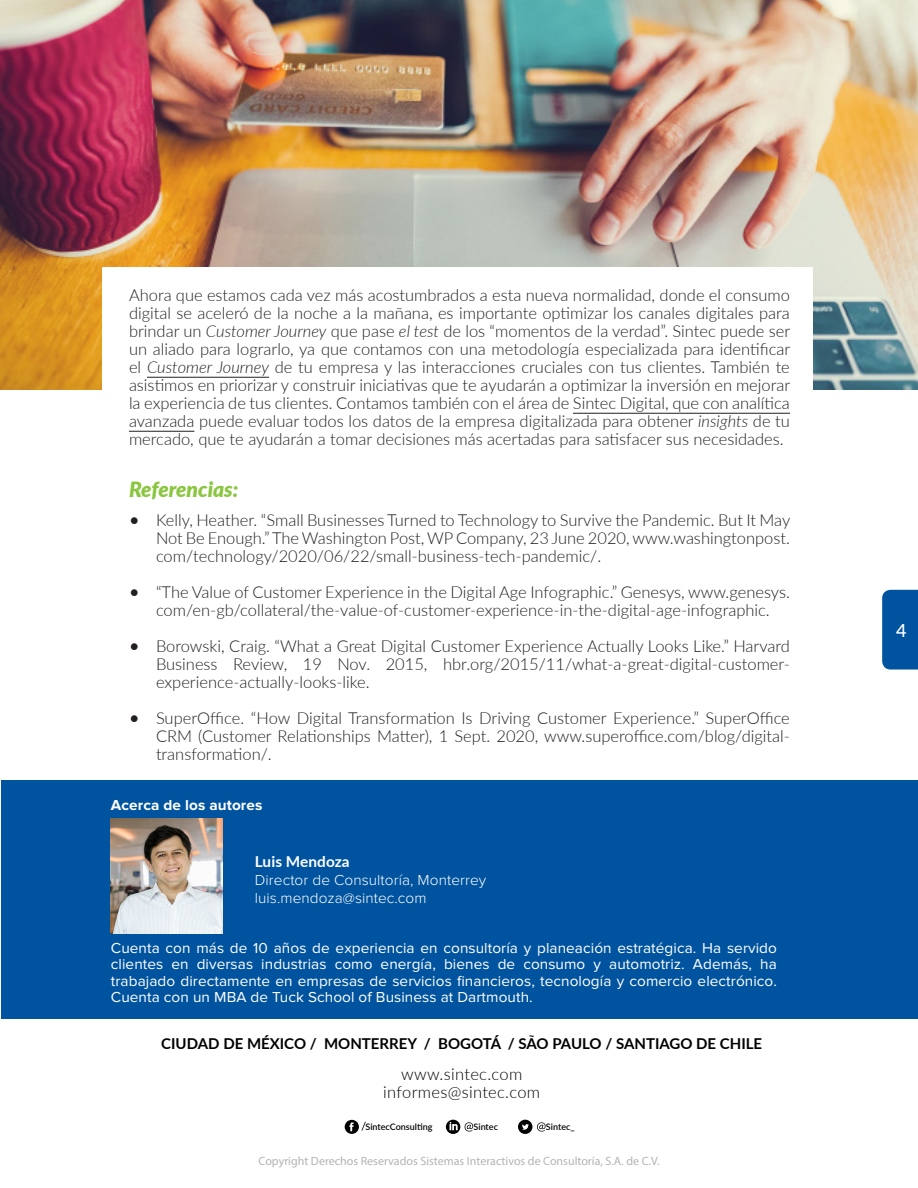
<style>
.page{position:relative;width:918px;height:1188px;background:#fff}
.page>*{position:absolute;margin:0;border:0;box-sizing:border-box;transform-origin:0 0}
.t1{font:italic 900 21px "Lato";color:#8bc640}
.t2{font:500 18px "Lato";color:#fff}
.t3{font:300 16.5px/18px "Lato";color:#231f20;text-align:justify}
.t4{font:300 16.5px/18px "Lato";letter-spacing:.02em;color:#000;text-align:center}
.t5{font:15px/16.5px "Proxima Nova";letter-spacing:.005em;color:#fff;text-align:justify}
.t6{font:300 15px/18px "Proxima Nova";letter-spacing:.005em;color:#fff}
.t7{font:700 15px "Lato";color:#000}
.t8{font:700 15px "Proxima Nova";letter-spacing:.005em;color:#fff}
.t9{font:12px "Myriad Pro";color:#b2b4b3}
.t10{font:600 9px "Lato";color:#000}
.s1{font-style:italic}
.s2{font-weight:400;font-size:18px}
.s3{font-family:"Lato";font-weight:700}
</style>
<div class="page">
<div style="left:882px;top:590px;width:36px;height:80px;background:#00549f"></div>
<div style="left:1px;top:780px;width:916px;height:238px;background:#00549f"></div>
<img style="left:111px;top:818px;width:112px;height:115px">
<img style="left:1px;top:0;width:917px;height:390px">
<div style="left:102px;top:267px;width:711px;height:171px;background:#fff"></div>
<svg style="left:345px;top:1120px;width:21px;height:14px"></svg>
<svg style="left:518px;top:1120px;width:28px;height:14px"></svg>
<svg style="left:446px;top:1120px;width:27px;height:14px"></svg>
<hr style="left:147px;top:377px;width:122px;height:1px;background:#231f20">
<hr style="left:573px;top:413px;width:217px;height:1px;background:#231f20">
<hr style="left:129px;top:431px;width:65px;height:1px;background:#231f20">
<p class="t3" style="left:129px;top:286px;width:663px">Ahora que estamos cada vez más acostumbrados a esta nueva normalidad, donde el consumo digital se aceleró de la noche a la mañana, es importante optimizar los canales digitales para brindar un <span class="s1">Customer Journey</span> que pase <span class="s1">el test</span> de los “momentos de la verdad”. Sintec puede ser un aliado para lograrlo, ya que contamos con una metodología especializada para identificar el <span class="s1">Customer Journey</span> de tu empresa y las interacciones cruciales con tus clientes. También te asistimos en priorizar y construir iniciativas que te ayudarán a optimizar la inversión en mejorar la experiencia de tus clientes. Contamos también con el área de Sintec Digital, que con analítica avanzada puede evaluar todos los datos de la empresa digitalizada para obtener <span class="s1">insights</span> de tu mercado, que te ayudarán a tomar decisiones más acertadas para satisfacer sus necesidades.</p>
<p class="t1" style="left:129px;top:473px;width:111px">Referencias:</p>
<p class="t3" style="left:156px;top:510px;width:636px;text-indent:-27px"><span class="s2">•</span> Kelly, Heather. “Small Businesses Turned to Technology to Survive the Pandemic. But It May Not Be Enough.” The Washington Post, WP Company, 23 June 2020, www.washingtonpost. com/technology/2020/06/22/small-business-tech-pandemic/.</p>
<p class="t3" style="left:129px;top:582px;width:662px;text-align:center"><span class="s2">•</span> “The Value of Customer Experience in the Digital Age Infographic.” Genesys, www.genesys. com/en-gb/collateral/the-value-of-customer-experience-in-the-digital-age-infographic.</p>
<p class="t3" style="left:156px;top:636px;width:635px;text-indent:-27px"><span class="s2">•</span> Borowski, Craig. “What a Great Digital Customer Experience Actually Looks Like.” Harvard Business Review, 19 Nov. 2015, hbr.org/2015/11/what-a-great-digital-customer&shy;experience-actually-looks-like.</p>
<p class="t3" style="left:156px;top:708px;width:635px;text-indent:-27px"><span class="s2">•</span> SuperOffice. “How Digital Transformation Is Driving Customer Experience.” SuperOffice CRM (Customer Relationships Matter), 1 Sept. 2020, www.superoffice.com/blog/digital&shy;transformation/.</p>
<p class="t8" style="left:111px;top:796px;width:153px">Acerca de los autores</p>
<p class="t6" style="left:255px;top:854px;width:233px"><span class="s3">Luis Mendoza<br></span>Director de Consultoría, Monterrey luis.mendoza@sintec.com</p>
<p class="t5" style="left:111px;top:940px;width:668px">Cuenta con más de 10 años de experiencia en consultoría y planeación estratégica. Ha servido clientes en diversas industrias como energía, bienes de consumo y automotriz. Además, ha trabajado directamente en empresas de servicios financieros, tecnología y comercio electrónico.<br>Cuenta con un MBA de Tuck School of Business at Dartmouth.</p>
<p class="t7" style="left:161px;top:1033px;width:602px">CIUDAD DE MÉXICO / MONTERREY / BOGOTÁ / SAO PAULO / SANTIAGO DE CHILE</p>
<p class="t4" style="left:383px;top:1065px;width:159px">www.sintec.com informes@sintec.com</p>
<p class="t10" style="left:366px;top:1120px;width:69px">SintecConsulting</p>
<p class="t10" style="left:474px;top:1120px;width:26px">Sintec</p>
<p class="t10" style="left:546px;top:1120px;width:30px">Sintec_</p>
<p class="t9" style="left:259px;top:1154px;width:403px">Copyright Derechos Reservados Sistemas Interactivos de Consultoría, S.A. de C.V.</p>
<p class="t2" style="left:896px;top:617px;width:12px">4</p>
</div>
